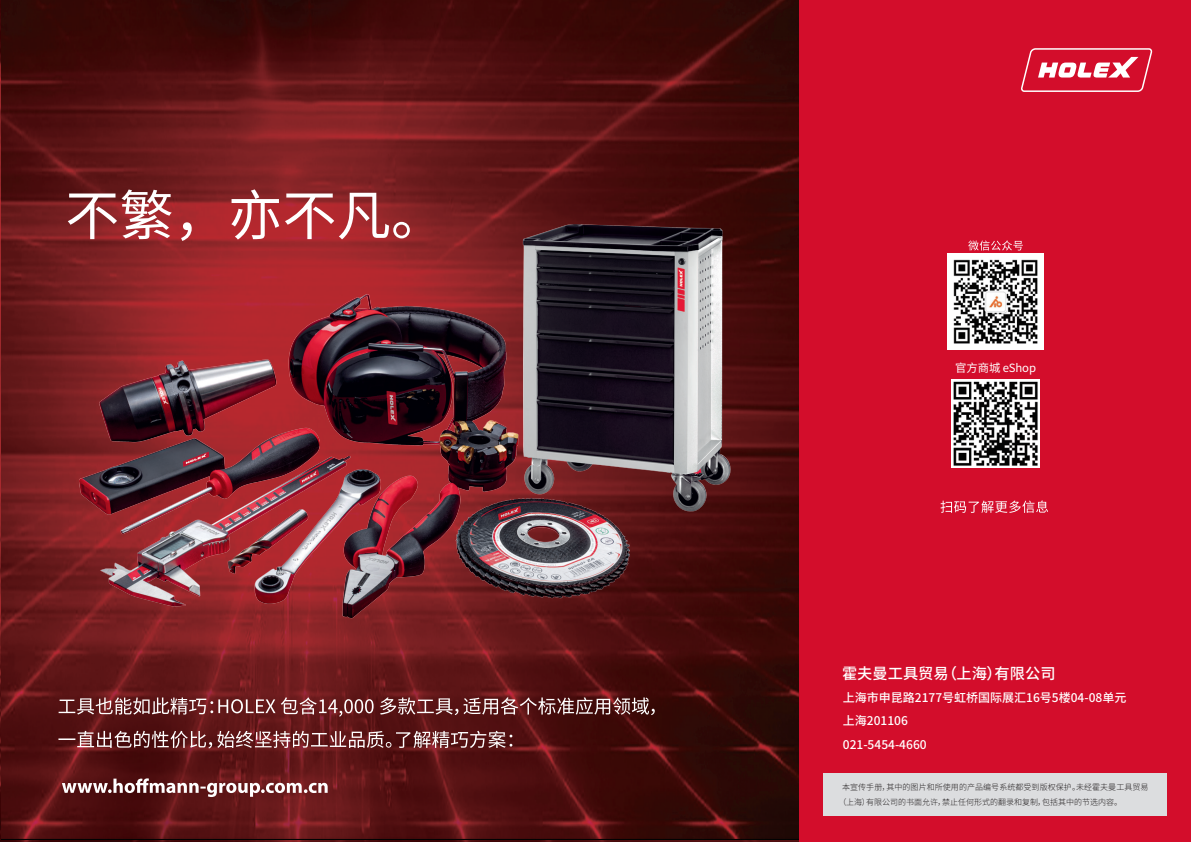
<style>
.page{position:relative;width:1191px;height:842px;background:#fff}
.page>*{position:absolute;margin:0;border:0;box-sizing:border-box;transform-origin:0 0}
.t1{font:500 15.2px "Source Han Sans CN";color:#fff}
.t2{font:500 12px/23.4px "Source Han Sans CN";color:#fff}
.t3{font:11.4px "Source Han Sans CN";letter-spacing:-.01em;color:#fff}
.t4{font:300 8px/14.4px "Source Han Sans CN";letter-spacing:.005em;color:#231f20}
</style>
<div class="page">
<img style="left:2px;top:0;width:797px;height:839px">
<img style="left:20px;top:174px;width:745px;height:487px">
<svg style="left:59px;top:697px;width:596px;height:20px;background:#804a4b"></svg>
<svg style="left:58px;top:731px;width:454px;height:17px;background:#875455"></svg>
<svg style="left:62px;top:778px;width:266px;height:19px"></svg>
<svg style="left:68px;top:189px;width:342px;height:52px"></svg>
<div style="left:799px;top:0;width:391px;height:842px;background:#d30d2b"></div>
<svg style="left:1021px;top:48px;width:131px;height:44px"></svg>
<div style="left:823px;top:773px;width:343px;height:43px;background:#dcdddf"></div>
<svg style="left:940px;top:500px;width:108px;height:13px"></svg>
<svg style="left:968px;top:240px;width:55px;height:10px"></svg>
<img style="left:947px;top:254px;width:96px;height:96px">
<img style="left:951px;top:380px;width:88px;height:88px">
<h3 class="t3" style="left:955px;top:361px;width:82px">官方商城 eShop</h3>
<h1 class="t1" style="left:842px;top:665px;width:215px">霍夫曼工具贸易（上海）有限公司</h1>
<h2 class="t2" style="left:843px;top:686px;width:285px">上海市申昆路2177号虹桥国际展汇16号5楼04-08单元上海201106<br>021-5454-4660</h2>
<p class="t4" style="left:838px;top:780px;width:312px;text-indent:4px">本宣传手册，其中的图片和所使用的产品编号系统都受到版权保护。未经霍夫曼工具贸易（上海）有限公司的书面允许，禁止任何形式的翻录和复制，包括其中的节选内容。</p>
</div>
